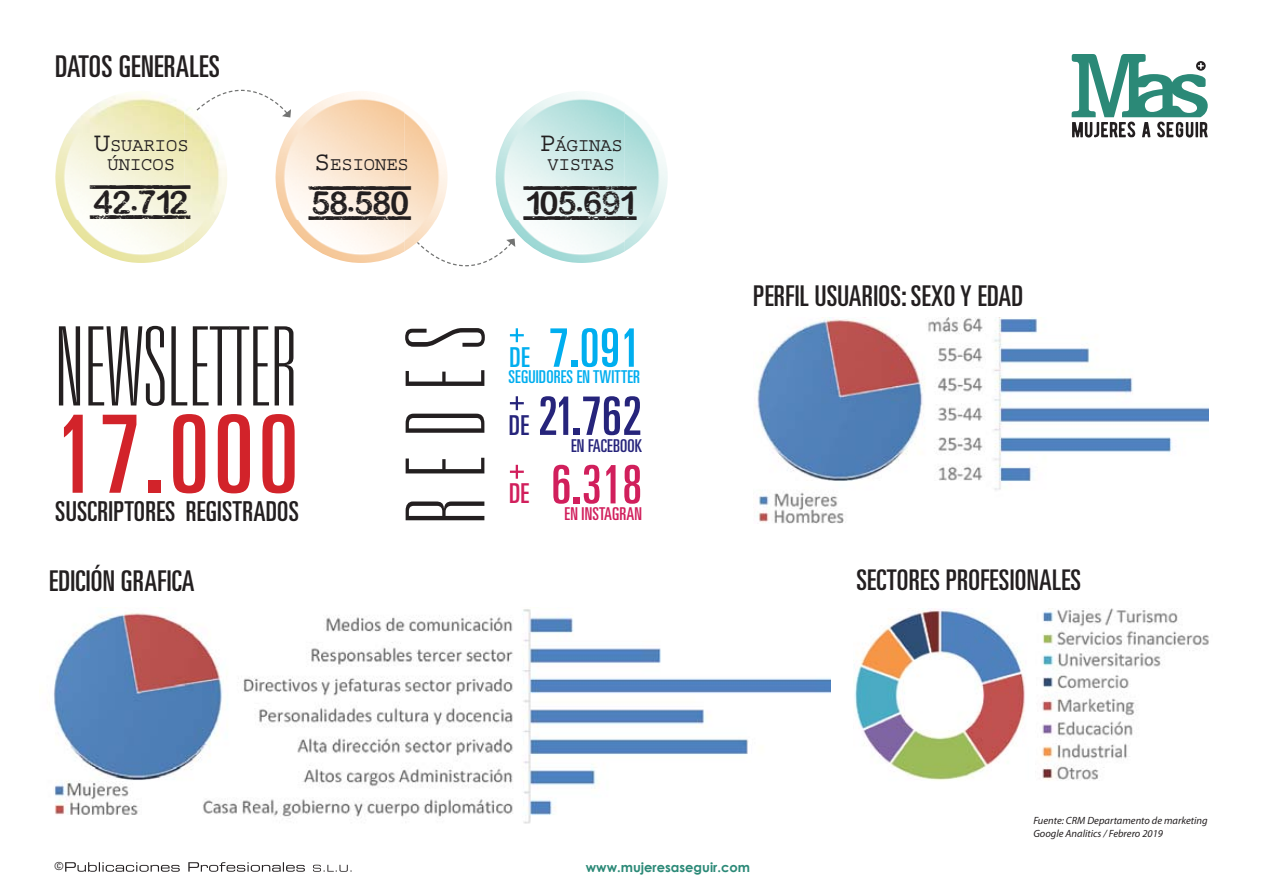
<style>
.page{position:relative;width:1263px;height:893px;background:#fff}
.page>*{position:absolute;margin:0;border:0;box-sizing:border-box;transform-origin:0 0}
.t1{font:100 ultra-condensed 109.65px "Univers LT Std";letter-spacing:.01em;color:#231f20}
.t2{font:100 ultra-condensed 109.2px "Univers LT Std";letter-spacing:.19em;color:#231f20}
.t3{font:ultra-condensed 108.15px "Univers LT Std";color:#d2232a}
.t4{font:ultra-condensed 53.1px "Univers LT Std";color:#26247b}
.t5{font:ultra-condensed 53.1px "Univers LT Std";color:#00aeef}
.t6{font:ultra-condensed 53.1px "Univers LT Std";color:#d11f5c}
.t7{font:41.55px "TOPSECRET";color:#231f20}
.t8{font:ultra-condensed 30px "Univers LT Std";letter-spacing:.01em;color:#231f20}
.t9{font:ultra-condensed 28.65px "Univers LT Std";letter-spacing:.01em;color:#231f20}
.t10{font:ultra-condensed 28.5px "Univers LT Std";letter-spacing:.01em;color:#231f20}
.t11{font:ultra-condensed 27.45px "Univers LT Std";letter-spacing:.01em;color:#231f20}
.t12{font:19.2px/18.6px "Selectric";color:#231f20;text-align:center}
.t13{font:ultra-condensed 17.7px "Univers LT Std";letter-spacing:.01em;color:#00aeef}
.t14{font:ultra-condensed 17.7px "Univers LT Std";letter-spacing:.01em;color:#d11f5c}
.t15{font:ultra-condensed 17.7px "Univers LT Std";letter-spacing:.01em;color:#26247b}
.t16{font:700 13.05px "Century Gothic";color:#2b8977}
.t17{font:condensed 11.1px "Univers LT Std";color:#231f20}
.t18{font:italic 10.5px/12.6px "Myriad Pro";color:#231f20}
.s1{font-size:27.3px}
.s2{font-size:27.45px}
</style>
<div class="page">
<svg style="left:65px;top:862px;width:287px;height:10px"></svg>
<svg style="left:206px;top:90px;width:81px;height:27px"></svg>
<svg style="left:426px;top:239px;width:81px;height:27px"></svg>
<img style="left:67px;top:93px;width:117px;height:41px">
<img style="left:184px;top:102px;width:43px;height:118px">
<img style="left:55px;top:134px;width:129px;height:86px">
<img style="left:67px;top:220px;width:117px;height:43px">
<img style="left:184px;top:220px;width:32px;height:31px">
<img style="left:287px;top:91px;width:117px;height:43px">
<img style="left:404px;top:111px;width:43px;height:109px">
<img style="left:275px;top:134px;width:130px;height:86px">
<img style="left:287px;top:220px;width:118px;height:43px">
<img style="left:404px;top:220px;width:32px;height:31px">
<img style="left:507px;top:92px;width:118px;height:42px">
<img style="left:625px;top:113px;width:43px;height:107px">
<img style="left:496px;top:134px;width:129px;height:86px">
<img style="left:507px;top:220px;width:118px;height:43px">
<img style="left:625px;top:220px;width:31px;height:31px">
<img style="left:756px;top:318px;width:453px;height:206px">
<img style="left:854px;top:608px;width:355px;height:173px">
<svg style="left:1072px;top:54px;width:136px;height:84px"></svg>
<img style="left:53px;top:609px;width:777px;height:215px">
<svg style="left:510px;top:328px;width:14px;height:14px"></svg>
<svg style="left:510px;top:465px;width:14px;height:14px"></svg>
<svg style="left:510px;top:396px;width:14px;height:14px"></svg>
<h3 class="t8" style="left:55px;top:49px;width:166px">DATOS GENERALES</h3>
<h3 class="t12" style="left:94px;top:136px;width:96px"><span class="s1">U</span>SUARIOS<br>ÚNICOS</h3>
<h3 class="t7" style="left:94px;top:181px;width:96px">42.712</h3>
<h3 class="t12" style="left:314px;top:155px;width:96px"><span class="s1">S</span>ESIONES</h3>
<h3 class="t7" style="left:313px;top:181px;width:99px">58.580</h3>
<h3 class="t12" style="left:539px;top:136px;width:85px"><span class="s1">P</span>ÁGINAS<br>VISTAS</h3>
<h3 class="t7" style="left:527px;top:181px;width:110px">105.691</h3>
<h1 class="t1" style="left:55px;top:311px;width:244px">NEWSLETTER</h1>
<h3 class="t3" style="left:55px;top:393px;width:245px">17.000</h3>
<h3 class="t11" style="left:55px;top:496px;width:245px">SUSCRIPTORES REGISTRADOS</h3>
<h3 class="t9" style="left:49px;top:564px;width:147px">EDICIÓN GRAFICA</h3>
<h2 class="t2" style="left:390px;top:524px;width:199px;rotate:-90deg">REDES</h2>
<h3 class="t5" style="left:510px;top:318px;width:132px"><span class="s2">DE</span> 7.091</h3>
<h3 class="t13" style="left:508px;top:366px;width:133px">SEGUIDORES EN TWITTER</h3>
<h3 class="t4" style="left:509px;top:386px;width:135px"><span class="s2">DE</span> 21.762</h3>
<h3 class="t15" style="left:571px;top:435px;width:72px">EN FACEBOOK</h3>
<h3 class="t6" style="left:509px;top:454px;width:135px"><span class="s2">DE</span> 6.318</h3>
<h3 class="t14" style="left:565px;top:504px;width:79px">EN INSTAGRAN</h3>
<h3 class="t9" style="left:753px;top:279px;width:271px">PERFIL USUARIOS: SEXO Y EDAD</h3>
<h3 class="t10" style="left:856px;top:564px;width:226px">SECTORES PROFESIONALES</h3>
<p class="t17" style="left:54px;top:859px;width:11px">©</p>
<p class="t16" style="left:586px;top:857px;width:166px">www.mujeresaseguir.com</p>
<p class="t18" style="left:1033px;top:814px;width:176px">Fuente: CRM Departamento de marketing<br>Google Analitics / Febrero 2019</p>
</div>
